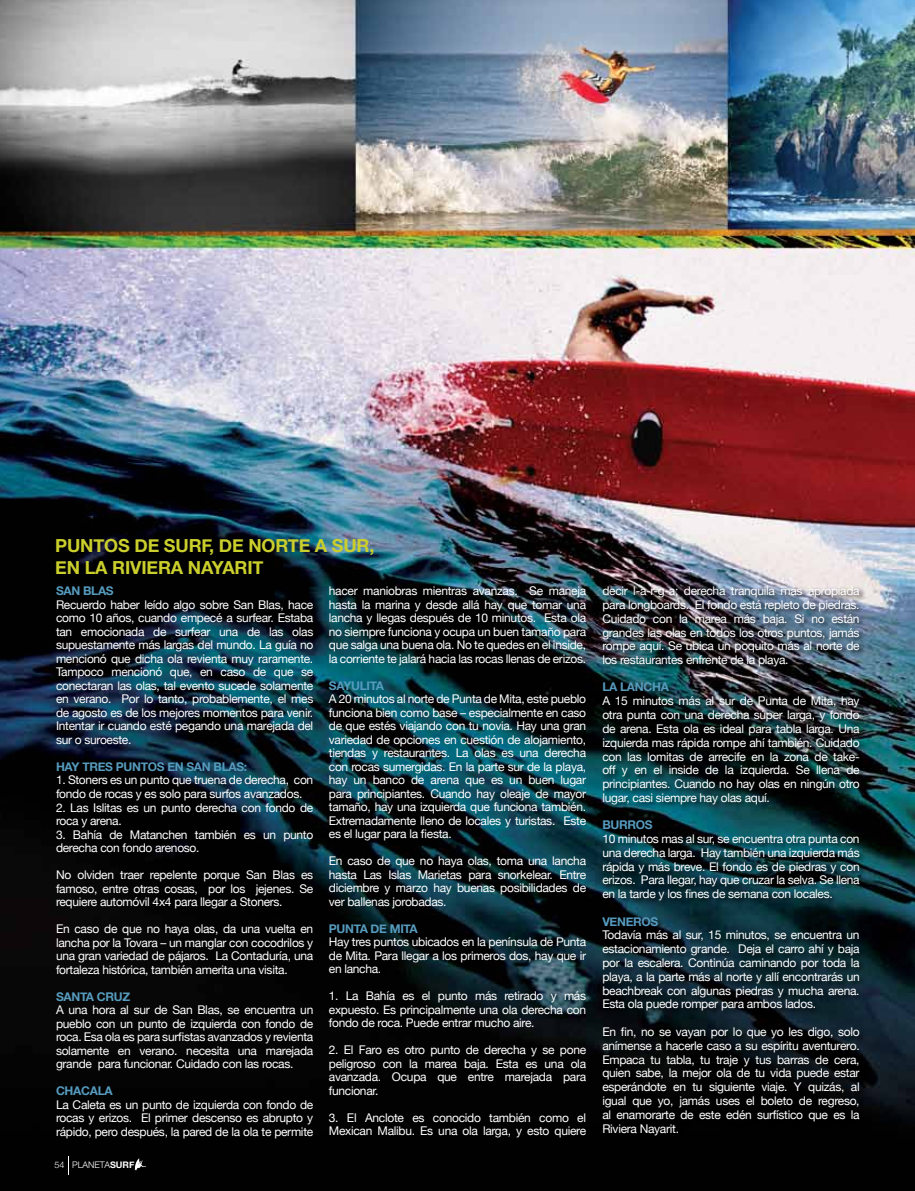
<style>
.page{position:relative;width:915px;height:1191px;background:#fff}
.page>*{position:absolute;margin:0;border:0;box-sizing:border-box;transform-origin:0 0}
.t1{font:700 18px/21.6px "Helvetica Neue";letter-spacing:-.01em;color:#cbcf2c}
.t2{font:12px/13.5px "Helvetica Neue";letter-spacing:-.025em;color:#fff;text-align:justify}
.t3{font:700 12px "Helvetica Neue";letter-spacing:-.025em;color:#569bbe}
.t4{font:300 9px "Helvetica Neue";color:#fff}
.s1{font-weight:700}
</style>
<div class="page">
<img style="left:0;top:0;width:914px;height:1191px">
<div style="left:600px;top:585px;width:266px;height:557px;background:#000;opacity:.75"></div>
<svg style="left:134px;top:1158px;width:12px;height:13px"></svg>
<svg style="left:68px;top:1155px;width:1px;height:19px"></svg>
<h1 class="t1" style="left:55px;top:534px;width:320px">PUNTOS DE SURF, DE NORTE A SUR,<br>EN LA RIVIERA NAYARIT</h1>
<p class="t3" style="left:56px;top:584px;width:59px">SAN BLAS</p>
<p class="t2" style="left:56px;top:598px;width:259px">Recuerdo haber leído algo sobre San Blas, hace como 10 años, cuando empecé a surfear. Estaba tan emocionada de surfear una de las olas supuestamente más largas del mundo. La guía no mencionó que dicha ola revienta muy raramente.<br>Tampoco mencionó que, en caso de que se conectaran las olas, tal evento sucede solamente en verano. Por lo tanto, probablemente, el mes de agosto es de los mejores momentos para venir.<br>Intentar ir cuando esté pegando una marejada del sur o suroeste.</p>
<p class="t3" style="left:56px;top:759px;width:193px">HAY TRES PUNTOS EN SAN BLAS:</p>
<p class="t2" style="left:56px;top:773px;width:259px">1. Stoners es un punto que truena de derecha, con fondo de rocas y es solo para surfos avanzados.</p>
<p class="t2" style="left:56px;top:800px;width:259px">2. Las Islitas es un punto derecha con fondo de roca y arena.</p>
<p class="t2" style="left:56px;top:827px;width:259px">3. Bahía de Matanchen también es un punto derecha con fondo arenoso.</p>
<p class="t2" style="left:56px;top:868px;width:259px">No olviden traer repelente porque San Blas es famoso, entre otras cosas, por los jejenes. Se requiere automóvil 4x4 para llegar a Stoners.</p>
<p class="t2" style="left:56px;top:922px;width:259px">En caso de que no haya olas, da una vuelta en lancha por la Tovara – un manglar con cocodrilos y una gran variedad de pájaros. La Contaduría, una fortaleza histórica, también amerita una visita.</p>
<p class="t3" style="left:56px;top:989px;width:76px">SANTA CRUZ</p>
<p class="t2" style="left:56px;top:1003px;width:259px">A una hora al sur de San Blas, se encuentra un pueblo con un punto de izquierda con fondo de roca. Esa ola es para surfistas avanzados y revienta solamente en verano. necesita una marejada grande para funcionar. Cuidado con las rocas.</p>
<p class="t3" style="left:56px;top:1083px;width:58px">CHACALA</p>
<p class="t2" style="left:56px;top:1097px;width:259px">La Caleta es un punto de izquierda con fondo de rocas y erizos. El primer descenso es abrupto y rápido, pero después, la pared de la ola te permite</p>
<p class="t4" style="left:55px;top:1159px;width:81px">54 PLANETA<span class="s1">SURF</span></p>
<p class="t2" style="left:329px;top:584px;width:259px">hacer maniobras mientras avanzas. Se maneja hasta la marina y desde allá hay que tomar una lancha y llegas después de 10 minutos. Esta ola no siempre funciona y ocupa un buen tamaño para que salga una buena ola. No te quedes en el inside, la corriente te jalará hacia las rocas llenas de erizos.</p>
<p class="t3" style="left:329px;top:678px;width:57px">SAYULITA</p>
<p class="t2" style="left:329px;top:692px;width:259px">A 20 minutos al norte de Punta de Mita, este pueblo funciona bien como base – especialmente en caso de que estés viajando con tu novia. Hay una gran variedad de opciones en cuestión de alojamiento, tiendas y restaurantes. La olas es una derecha con rocas sumergidas. En la parte sur de la playa, hay un banco de arena que es un buen lugar para principiantes. Cuando hay oleaje de mayor tamaño, hay una izquierda que funciona también.<br>Extremadamente lleno de locales y turistas. Este es el lugar para la fiesta.</p>
<p class="t2" style="left:329px;top:854px;width:259px">En caso de que no haya olas, toma una lancha hasta Las Islas Marietas para snorkelear. Entre diciembre y marzo hay buenas posibilidades de ver ballenas jorobadas.</p>
<p class="t3" style="left:329px;top:921px;width:90px">PUNTA DE MITA</p>
<p class="t2" style="left:329px;top:935px;width:259px">Hay tres puntos ubicados en la península de Punta de Mita. Para llegar a los primeros dos, hay que ir en lancha.</p>
<p class="t2" style="left:329px;top:989px;width:259px">1. La Bahía es el punto más retirado y más expuesto. Es principalmente una ola derecha con fondo de roca. Puede entrar mucho aire.</p>
<p class="t2" style="left:329px;top:1043px;width:259px">2. El Faro es otro punto de derecha y se pone peligroso con la marea baja. Esta es una ola avanzada. Ocupa que entre marejada para funcionar.</p>
<p class="t2" style="left:329px;top:1110px;width:259px">3. El Anclote es conocido también como el<br>Mexican Malibu. Es una ola larga, y esto quiere</p>
<p class="t2" style="left:602px;top:584px;width:259px">decir l-a-r-g-a; derecha tranquila más apropiada para longboards. El fondo está repleto de piedras.<br>Cuidado con la marea más baja. Si no están grandes las olas en todos los otros puntos, jamás rompe aquí. Se ubica un poquito más al norte de los restaurantes enfrente de la playa.</p>
<p class="t3" style="left:602px;top:680px;width:68px">LA LANCHA</p>
<p class="t2" style="left:602px;top:694px;width:259px">A 15 minutos más al sur de Punta de Mita, hay otra punta con una derecha súper larga, y fondo de arena. Esta ola es ideal para tabla larga. Una izquierda mas rápida rompe ahí también. Cuidado con las lomitas de arrecife en la zona de take&shy;off y en el inside de la izquierda. Se llena de principiantes. Cuando no hay olas en ningún otro lugar, casi siempre hay olas aquí.</p>
<p class="t3" style="left:602px;top:817px;width:52px">BURROS</p>
<p class="t2" style="left:602px;top:831px;width:259px">10 minutos mas al sur, se encuentra otra punta con una derecha larga. Hay también una izquierda más rápida y más breve. El fondo es de piedras y con erizos. Para llegar, hay que cruzar la selva. Se llena en la tarde y los fines de semana con locales.</p>
<p class="t3" style="left:602px;top:914px;width:57px">VENEROS</p>
<p class="t2" style="left:602px;top:928px;width:259px">Todavía más al sur, 15 minutos, se encuentra un estacionamiento grande. Deja el carro ahí y baja por la escalera. Continúa caminando por toda la playa, a la parte más al norte y allí encontrarás un beachbreak con algunas piedras y mucha arena.<br>Esta ola puede romper para ambos lados.</p>
<p class="t2" style="left:602px;top:1024px;width:259px">En fin, no se vayan por lo que yo les digo, solo anímense a hacerle caso a su espíritu aventurero.<br>Empaca tu tabla, tu traje y tus barras de cera, quien sabe, la mejor ola de tu vida puede estar esperándote en tu siguiente viaje. Y quizás, al igual que yo, jamás uses el boleto de regreso, al enamorarte de este edén surfístico que es la Riviera Nayarit.</p>
</div>
